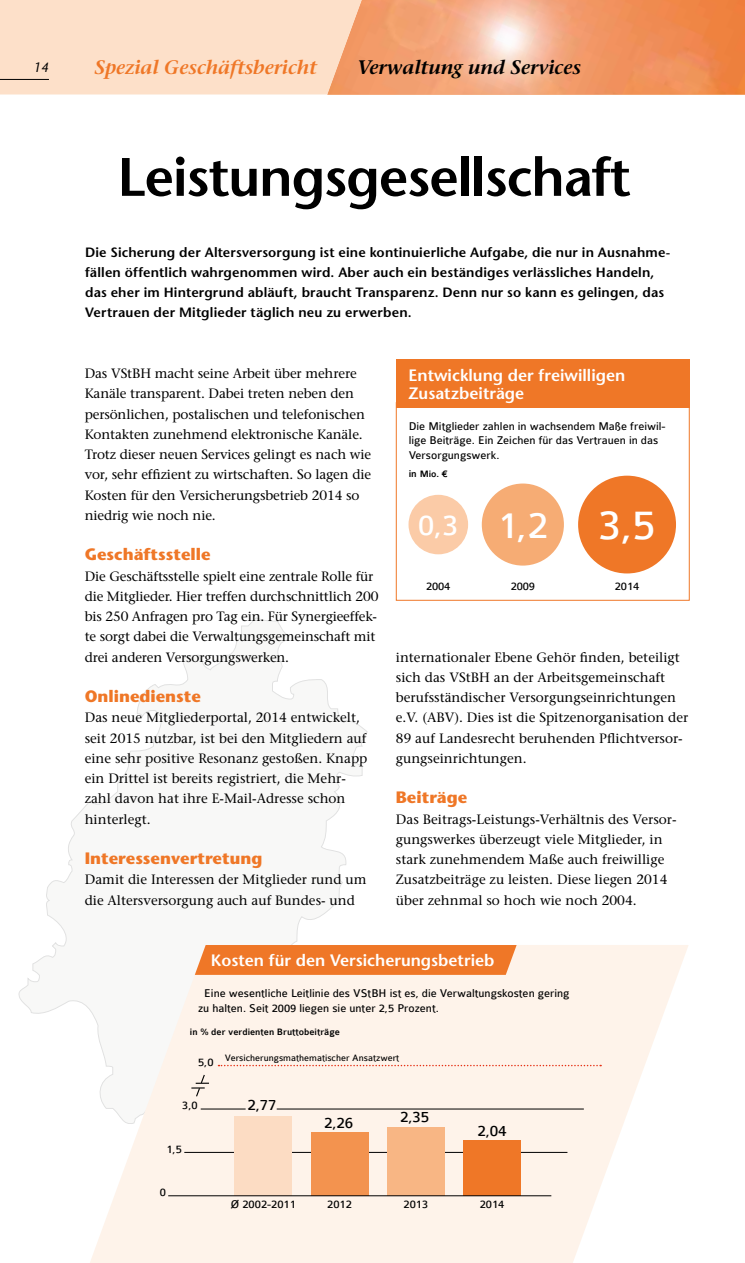
<style>
.page{position:relative;width:745px;height:1263px;background:#fff}
.page>*{position:absolute;margin:0;border:0;box-sizing:border-box;transform-origin:0 0}
.t1{font:600 54px "Stone Sans";letter-spacing:-.02em;color:#000}
.t2{font:31.5px "Colaborate";color:#fff}
.t3{font:italic 600 19.5px "Stone Serif";letter-spacing:-.01em;color:#ef7727}
.t4{font:italic 600 19.5px "Stone Serif";letter-spacing:-.01em;color:#000}
.t5{font:600 16.5px/18px "Stone Sans";color:#fff}
.t6{font:700 16.5px "Stone Sans";color:#ef7727}
.t7{font:16.5px "Colaborate";letter-spacing:-.01em;color:#000}
.t8{font:13.5px/20.2px "Stone Serif";color:#000}
.t9{font:600 13.5px/20.2px "Stone Sans";letter-spacing:.01em;color:#000}
.t10{font:italic 13.5px "Stone Sans";color:#000}
.t11{font:12px/14.4px "Colaborate";color:#000}
.t12{font:500 9.9px "Colaborate";color:#000}
.t13{font:9.9px "Colaborate";color:#000}
.s1{font-size:10.5px}
.s2{font-size:40.5px}
.s3{font-size:45px}
</style>
<div class="page">
<img style="left:398px;top:0;width:346px;height:94px">
<div style="left:395px;top:402px;width:294px;height:199px;border:1px solid #ef7727"></div>
<svg style="left:18px;top:617px;width:349px;height:397px"></svg>
<svg style="left:85px;top:945px;width:603px;height:318px;fill:#fef3ea"></svg>
<div style="left:195px;top:945px;width:321px;height:30px;background:#ef7727"></div>
<svg style="left:218px;top:1065px;width:382px;height:1px"></svg>
<div style="left:395px;top:359px;width:294px;height:49px;background:#ef7727"></div>
<hr style="left:276px;top:1109px;width:307px;height:1px;background:#000">
<hr style="left:184px;top:1152px;width:383px;height:1px;background:#000">
<div style="left:234px;top:1116px;width:58px;height:79px;background:#fcdcc3"></div>
<div style="left:310px;top:1132px;width:58px;height:63px;background:#f3934f"></div>
<div style="left:387px;top:1127px;width:57px;height:68px;background:#f8b684"></div>
<div style="left:463px;top:1140px;width:57px;height:55px;background:#ef7727"></div>
<hr style="left:168px;top:1195px;width:383px;height:1px;background:#000">
<svg style="left:191px;top:1073px;width:18px;height:25px"></svg>
<div style="left:577px;top:476px;width:98px;height:97px;background:#ef7727;border-radius:50%"></div>
<div style="left:481px;top:483px;width:82px;height:83px;background:#f6ac74;border-radius:50%"></div>
<div style="left:408px;top:495px;width:60px;height:59px;background:#fbcba7;border-radius:50%"></div>
<hr style="left:200px;top:1109px;width:45px;height:1px;background:#000">
<svg style="left:0;top:0;width:398px;height:95px;background:#fbd6bc"></svg>
<hr style="left:0;top:79px;width:49px;height:1px;background:#000">
<p class="t10" style="left:34px;top:59px;width:17px">14</p>
<h3 class="t3" style="left:94px;top:56px;width:224px">Spezial Geschäftsbericht</h3>
<h3 class="t4" style="left:357px;top:56px;width:225px">Verwaltung und Services</h3>
<h1 class="t1" style="left:117px;top:145px;width:514px">Leistungsgesellschaft</h1>
<p class="t9" style="left:85px;top:242px;width:586px">Die Sicherung der Altersversorgung ist eine kontinuierliche Aufgabe, die nur in Ausnahme&shy;fällen öffentlich wahrgenommen wird. Aber auch ein beständiges verlässliches Handeln, das eher im Hintergrund abläuft, braucht Transparenz. Denn nur so kann es gelingen, das Vertrauen der Mitglieder täglich neu zu erwerben.</p>
<p class="t8" style="left:85px;top:363px;width:288px">Das VStBH macht seine Arbeit über mehrere Kanäle transparent. Dabei treten neben den persönlichen, postalischen und telefonischen Kontakten zunehmend elektronische Kanäle.<br>Trotz dieser neuen Services gelingt es nach wie vor, sehr effizient zu wirtschaften. So lagen die Kosten für den Versicherungsbetrieb 2014 so niedrig wie noch nie.</p>
<p class="t6" style="left:85px;top:545px;width:127px">Geschäftsstelle</p>
<p class="t8" style="left:85px;top:566px;width:295px">Die Geschäftsstelle spielt eine zentrale Rolle für die Mitglieder. Hier treffen durchschnittlich 200 bis 250 Anfragen pro Tag ein. Für Synergieeffek&shy;te sorgt dabei die Verwaltungsgemeinschaft mit drei anderen Versorgungswerken.</p>
<p class="t6" style="left:85px;top:686px;width:118px">Onlinedienste</p>
<p class="t8" style="left:85px;top:707px;width:284px">Das neue Mitgliederportal, 2014 entwickelt, seit 2015 nutzbar, ist bei den Mitgliedern auf eine sehr positive Resonanz gestoßen. Knapp ein Drittel ist bereits registriert, die Mehr&shy;zahl davon hat ihre E-Mail-Adresse schon hinterlegt.</p>
<p class="t6" style="left:85px;top:848px;width:179px">Interessenvertretung</p>
<p class="t8" style="left:85px;top:869px;width:283px">Damit die Interessen der Mitglieder rund um die Altersversorgung auch auf Bundes- und</p>
<p class="t5" style="left:408px;top:366px;width:218px">Entwicklung der freiwilligen<br>Zusatzbeiträge</p>
<p class="t11" style="left:408px;top:419px;width:258px">Die Mitglieder zahlen in wachsendem Maße freiwil&shy;lige Beiträge. Ein Zeichen für das Vertrauen in das<br>Versorgungswerk.</p>
<p class="t12" style="left:408px;top:469px;width:40px"><span class="s1">in</span> Mio. ¤</p>
<h2 class="t2" style="left:418px;top:508px;width:239px">0,3 <span class="s2">1,2</span> <span class="s3">3,5</span></h2>
<p class="t11" style="left:426px;top:579px;width:26px">2004</p>
<p class="t11" style="left:510px;top:579px;width:26px">2009</p>
<p class="t11" style="left:614px;top:579px;width:26px">2014</p>
<p class="t8" style="left:395px;top:647px;width:294px">internationaler Ebene Gehör finden, beteiligt sich das VStBH an der Arbeitsgemeinschaft berufsständischer Versorgungseinrichtungen e.V. (ABV). Dies ist die Spitzenorganisation der 89 auf Landesrecht beruhenden Pflichtversor&shy;gungseinrichtungen.</p>
<p class="t6" style="left:395px;top:788px;width:73px">Beiträge</p>
<p class="t8" style="left:395px;top:809px;width:282px">Das Beitrags-Leistungs-Verhältnis des Versor&shy;gungswerkes überzeugt viele Mitglieder, in stark zunehmendem Maße auch freiwillige Zusatzbeiträge zu leisten. Diese liegen 2014 über zehnmal so hoch wie noch 2004.</p>
<p class="t5" style="left:211px;top:951px;width:285px">Kosten für den Versicherungsbetrieb</p>
<p class="t11" style="left:198px;top:986px;width:373px;text-indent:6px">Eine wesentliche Leitlinie des VStBH ist es, die Verwaltungskosten gering zu halten. Seit 2009 liegen sie unter 2,5 Prozent.</p>
<p class="t12" style="left:190px;top:1027px;width:151px">in % der verdienten Bruttobeiträge</p>
<p class="t13" style="left:225px;top:1053px;width:176px">Versicherungsmathematischer Ansatzwert</p>
<p class="t11" style="left:198px;top:1055px;width:17px">5,0</p>
<p class="t11" style="left:182px;top:1098px;width:17px">3,0</p>
<p class="t11" style="left:166px;top:1142px;width:17px">1,5</p>
<p class="t11" style="left:160px;top:1185px;width:8px">0</p>
<p class="t7" style="left:247px;top:1096px;width:31px">2,77</p>
<p class="t7" style="left:324px;top:1114px;width:31px">2,26</p>
<p class="t7" style="left:400px;top:1108px;width:31px">2,35</p>
<p class="t7" style="left:477px;top:1122px;width:31px">2,04</p>
<p class="t11" style="left:231px;top:1197px;width:66px">Ø 2002-2011</p>
<p class="t11" style="left:327px;top:1197px;width:26px">2012</p>
<p class="t11" style="left:403px;top:1197px;width:26px">2013</p>
<p class="t11" style="left:479px;top:1197px;width:26px">2014</p>
</div>
